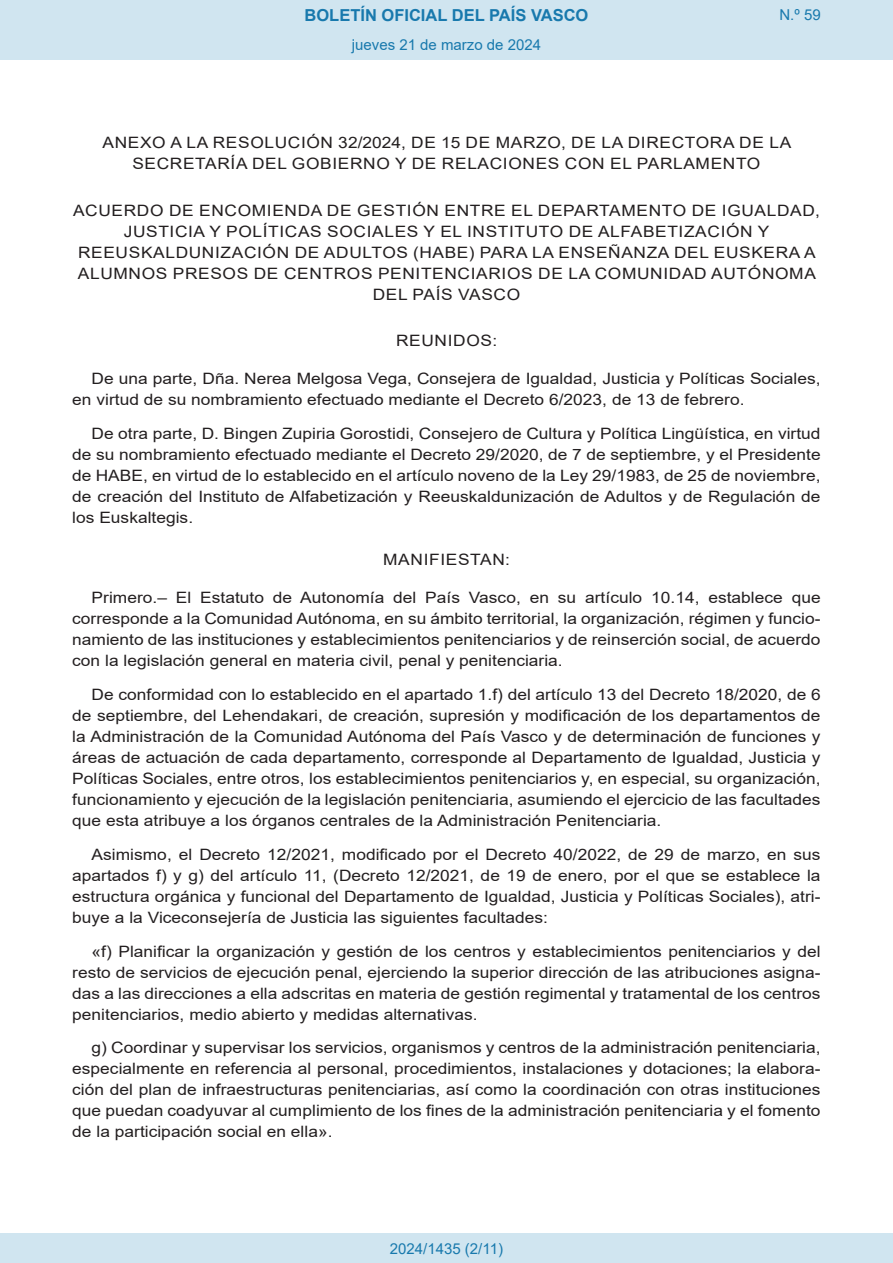
<style>
.page{position:relative;width:893px;height:1263px;background:#fff}
.page>*{position:absolute;margin:0;border:0;box-sizing:border-box;transform-origin:0 0}
.t1{font:700 16.5px "Arial";color:#1879ad}
.BOPVDetalle{font:15.6px/21px "Arial";color:#231f20;text-align:justify;scale:1.11 1}
.BOPVClave{font:15.6px/21px "Arial";letter-spacing:.035em;color:#231f20;text-align:center;scale:1.11 1}
.Paginacion_Centro{font:15px "Arial";color:#1879ad}
</style>
<div class="page">
<div style="left:0;top:0;width:893px;height:60px;background:#d0e5f0"></div>
<div style="left:0;top:1233px;width:893px;height:30px;background:#d0e5f0"></div>
<p class="t1" style="left:305px;top:3px;width:285px">BOLETÍN OFICIAL DEL PAÍS VASCO</p>
<p class="Paginacion_Centro" style="left:352px;top:35px;width:191px">jueves 21 de marzo de 2024</p>
<p class="Paginacion_Centro" style="left:779px;top:5px;width:43px">N.º 59</p>
<p class="BOPVClave" style="left:103px;top:132px;width:622px">ANEXO A LA RESOLUCIÓN 32/2024, DE 15 DE MARZO, DE LA DIRECTORA DE LA<br>SECRETARÍA DEL GOBIERNO Y DE RELACIONES CON EL PARLAMENTO</p>
<p class="BOPVClave" style="left:73px;top:200px;width:674px">ACUERDO DE ENCOMIENDA DE GESTIÓN ENTRE EL DEPARTAMENTO DE IGUALDAD, JUSTICIA Y POLÍTICAS SOCIALES Y EL INSTITUTO DE ALFABETIZACIÓN Y REEUSKALDUNIZACIÓN DE ADULTOS (HABE) PARA LA ENSEÑANZA DEL EUSKERA A ALUMNOS PRESOS DE CENTROS PENITENCIARIOS DE LA COMUNIDAD AUTÓNOMA DEL PAÍS VASCO</p>
<p class="BOPVClave" style="left:396px;top:330px;width:93px">REUNIDOS:</p>
<p class="BOPVDetalle" style="left:72px;top:368px;width:676px;text-indent:19px">De una parte, Dña. Nerea Melgosa Vega, Consejera de Igualdad, Justicia y Políticas Sociales, en virtud de su nombramiento efectuado mediante el Decreto 6/2023, de 13 de febrero.</p>
<p class="BOPVDetalle" style="left:72px;top:423px;width:676px;text-indent:19px">De otra parte, D. Bingen Zupiria Gorostidi, Consejero de Cultura y Política Lingüística, en virtud de su nombramiento efectuado mediante el Decreto 29/2020, de 7 de septiembre, y el Presidente de HABE, en virtud de lo establecido en el artículo noveno de la Ley 29/1983, de 25 de noviembre, de creación del Instituto de Alfabetización y Reeuskaldunización de Adultos y de Regulación de los Euskaltegis.</p>
<p class="BOPVClave" style="left:383px;top:549px;width:116px">MANIFIESTAN:</p>
<p class="BOPVDetalle" style="left:72px;top:587px;width:676px;text-indent:19px">Primero.– El Estatuto de Autonomía del País Vasco, en su artículo 10.14, establece que corresponde a la Comunidad Autónoma, en su ámbito territorial, la organización, régimen y funcio&shy;namiento de las instituciones y establecimientos penitenciarios y de reinserción social, de acuerdo con la legislación general en materia civil, penal y penitenciaria.</p>
<p class="BOPVDetalle" style="left:72px;top:684px;width:676px;text-indent:19px">De conformidad con lo establecido en el apartado 1.f) del artículo 13 del Decreto 18/2020, de 6 de septiembre, del Lehendakari, de creación, supresión y modificación de los departamentos de la Administración de la Comunidad Autónoma del País Vasco y de determinación de funciones y áreas de actuación de cada departamento, corresponde al Departamento de Igualdad, Justicia y Políticas Sociales, entre otros, los establecimientos penitenciarios y, en especial, su organización, funcionamiento y ejecución de la legislación penitenciaria, asumiendo el ejercicio de las facultades que esta atribuye a los órganos centrales de la Administración Penitenciaria.</p>
<p class="BOPVDetalle" style="left:72px;top:844px;width:676px;text-indent:19px">Asimismo, el Decreto 12/2021, modificado por el Decreto 40/2022, de 29 de marzo, en sus apartados f) y g) del artículo 11, (Decreto 12/2021, de 19 de enero, por el que se establece la estructura orgánica y funcional del Departamento de Igualdad, Justicia y Políticas Sociales), atri&shy;buye a la Viceconsejería de Justicia las siguientes facultades:</p>
<p class="BOPVDetalle" style="left:72px;top:940px;width:676px;text-indent:19px">«f) Planificar la organización y gestión de los centros y establecimientos penitenciarios y del resto de servicios de ejecución penal, ejerciendo la superior dirección de las atribuciones asigna&shy;das a las direcciones a ella adscritas en materia de gestión regimental y tratamental de los centros penitenciarios, medio abierto y medidas alternativas.</p>
<p class="BOPVDetalle" style="left:72px;top:1037px;width:676px;text-indent:19px">g) Coordinar y supervisar los servicios, organismos y centros de la administración penitenciaria, especialmente en referencia al personal, procedimientos, instalaciones y dotaciones; la elabora&shy;ción del plan de infraestructuras penitenciarias, así como la coordinación con otras instituciones que puedan coadyuvar al cumplimiento de los fines de la administración penitenciaria y el fomento de la participación social en ella».</p>
<p class="Paginacion_Centro" style="left:390px;top:1238px;width:115px">2024/1435 (2/11)</p>
</div>
